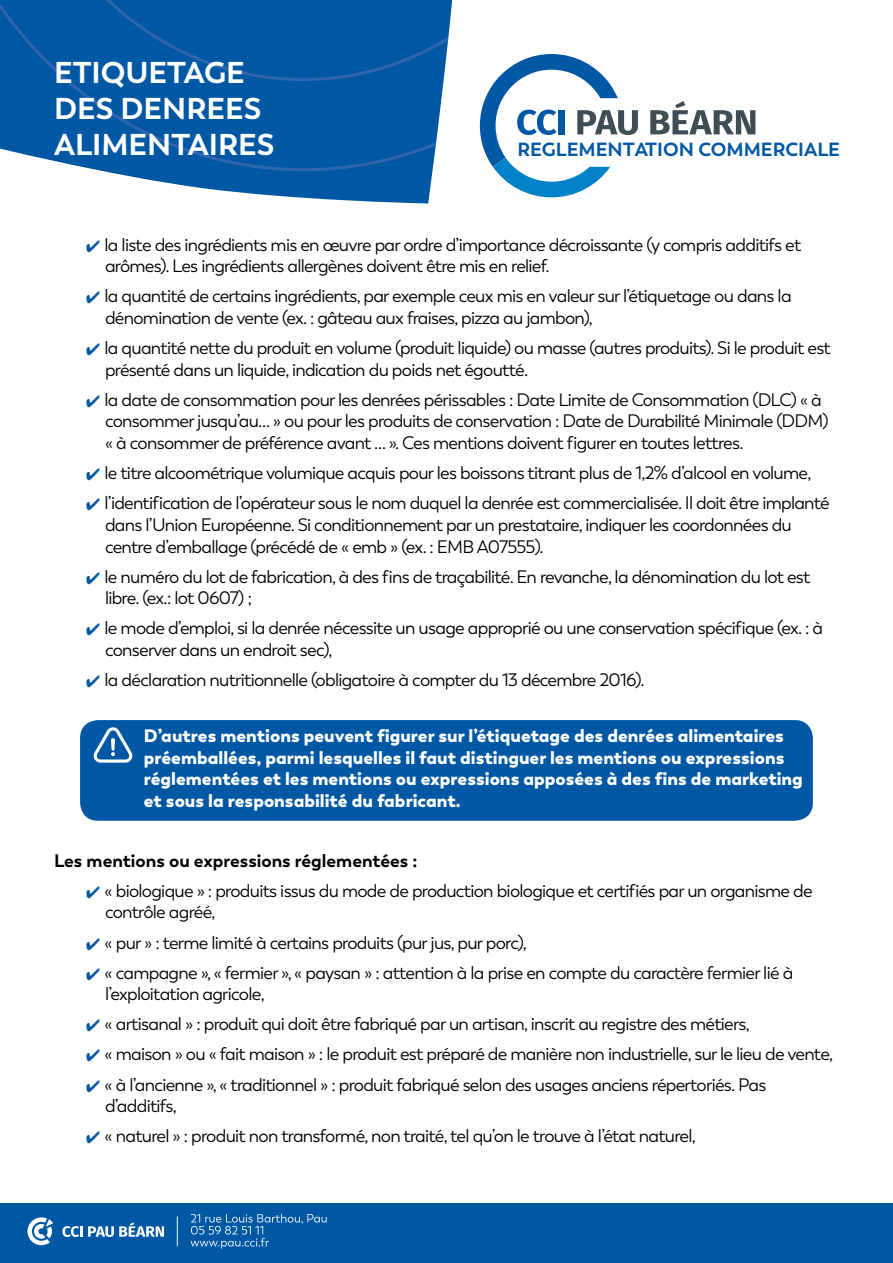
<style>
.page{position:relative;width:893px;height:1263px;background:#fff}
.page>*{position:absolute;margin:0;border:0;box-sizing:border-box;transform-origin:0 0}
.t1{font:700 30px/36px "Trenda";color:#fff}
.t2{font:700 19.05px "Trenda";color:#0058a5}
.t3{font:18px/21.6px "Trenda";letter-spacing:-.04em;color:#000}
.t4{font:900 18px/21.6px "Trenda";color:#fff}
.t5{font:700 18px "Trenda";color:#000}
.s1{color:#0058a5}
</style>
<div class="page">
<div style="left:0;top:1203px;width:893px;height:60px;background:#0058a5"></div>
<svg style="left:190px;top:1214px;width:137px;height:35px"></svg>
<svg style="left:27px;top:1217px;width:26px;height:28px"></svg>
<svg style="left:62px;top:1222px;width:102px;height:15px"></svg>
<hr style="left:177px;top:1216px;width:1px;height:30px;background:#fff">
<svg style="left:103px;top:171px;width:330px;height:32px;fill:#0058a5"></svg>
<div style="left:0;top:0;width:448px;height:171px;background:#0058a5"></div>
<svg style="left:480px;top:54px;width:158px;height:143px"></svg>
<svg style="left:650px;top:101px;width:105px;height:33px"></svg>
<div style="left:80px;top:720px;width:733px;height:101px;background:#0058a5;border-radius:18px"></div>
<svg style="left:93px;top:727px;width:40px;height:36px"></svg>
<h1 class="t1" style="left:54px;top:55px;width:222px">ETIQUETAGE<br>DES DENREES<br>ALIMENTAIRES</h1>
<p class="t2" style="left:518px;top:138px;width:324px">REGLEMENTATION COMMERCIALE</p>
<p class="t3" style="left:105px;top:234px;width:698px;text-indent:-19px"><span class="s1">✔</span> la liste des ingrédients mis en œuvre par ordre d’importance décroissante (y compris additifs et arômes). Les ingrédients allergènes doivent être mis en relief.</p>
<p class="t3" style="left:105px;top:286px;width:688px;text-indent:-19px"><span class="s1">✔</span> la quantité de certains ingrédients, par exemple ceux mis en valeur sur l’étiquetage ou dans la dénomination de vente (ex. : gâteau aux fraises, pizza au jambon),</p>
<p class="t3" style="left:105px;top:337px;width:727px;text-indent:-19px"><span class="s1">✔</span> la quantité nette du produit en volume (produit liquide) ou masse (autres produits). Si le produit est présenté dans un liquide, indication du poids net égoutté.</p>
<p class="t3" style="left:105px;top:389px;width:725px;text-indent:-19px"><span class="s1">✔</span> la date de consommation pour les denrées périssables : Date Limite de Consommation (DLC) « à consommer jusqu’au… » ou pour les produits de conservation : Date de Durabilité Minimale (DDM) « à consommer de préférence avant … ». Ces mentions doivent figurer en toutes lettres.</p>
<p class="t3" style="left:86px;top:462px;width:727px"><span class="s1">✔</span> le titre alcoométrique volumique acquis pour les boissons titrant plus de 1,2% d’alcool en volume,</p>
<p class="t3" style="left:105px;top:493px;width:726px;text-indent:-19px"><span class="s1">✔</span> l’identification de l’opérateur sous le nom duquel la denrée est commercialisée. Il doit être implanté dans l’Union Européenne. Si conditionnement par un prestataire, indiquer les coordonnées du centre d’emballage (précédé de « emb » (ex. : EMB A07555).</p>
<p class="t3" style="left:105px;top:566px;width:707px;text-indent:-19px"><span class="s1">✔</span> le numéro du lot de fabrication, à des fins de traçabilité. En revanche, la dénomination du lot est libre. (ex.: lot 0607) ;</p>
<p class="t3" style="left:105px;top:618px;width:720px;text-indent:-19px"><span class="s1">✔</span> le mode d’emploi, si la denrée nécessite un usage approprié ou une conservation spécifique (ex. : à conserver dans un endroit sec),</p>
<p class="t3" style="left:86px;top:669px;width:560px"><span class="s1">✔</span> la déclaration nutritionnelle (obligatoire à compter du 13 décembre 2016).</p>
<p class="t4" style="left:144px;top:725px;width:661px">D’autres mentions peuvent figurer sur l’étiquetage des denrées alimentaires préemballées, parmi lesquelles il faut distinguer les mentions ou expressions réglementées et les mentions ou expressions apposées à des fins de marketing et sous la responsabilité du fabricant.</p>
<p class="t5" style="left:54px;top:849px;width:365px">Les mentions ou expressions réglementées :</p>
<p class="t3" style="left:105px;top:880px;width:709px;text-indent:-19px"><span class="s1">✔</span> « biologique » : produits issus du mode de production biologique et certifiés par un organisme de contrôle agréé,</p>
<p class="t3" style="left:86px;top:932px;width:442px"><span class="s1">✔</span> « pur » : terme limité à certains produits (pur jus, pur porc),</p>
<p class="t3" style="left:105px;top:962px;width:690px;text-indent:-19px"><span class="s1">✔</span> « campagne », « fermier », « paysan » : attention à la prise en compte du caractère fermier lié à l’exploitation agricole,</p>
<p class="t3" style="left:86px;top:1013px;width:665px"><span class="s1">✔</span> « artisanal » : produit qui doit être fabriqué par un artisan, inscrit au registre des métiers,</p>
<p class="t3" style="left:86px;top:1044px;width:749px"><span class="s1">✔</span> « maison » ou « fait maison » : le produit est préparé de manière non industrielle, sur le lieu de vente,</p>
<p class="t3" style="left:105px;top:1074px;width:663px;text-indent:-19px"><span class="s1">✔</span> « à l’ancienne », « traditionnel » : produit fabriqué selon des usages anciens répertoriés. Pas d’additifs,</p>
<p class="t3" style="left:86px;top:1125px;width:611px"><span class="s1">✔</span> « naturel » : produit non transformé, non traité, tel qu’on le trouve à l’état naturel,</p>
</div>
